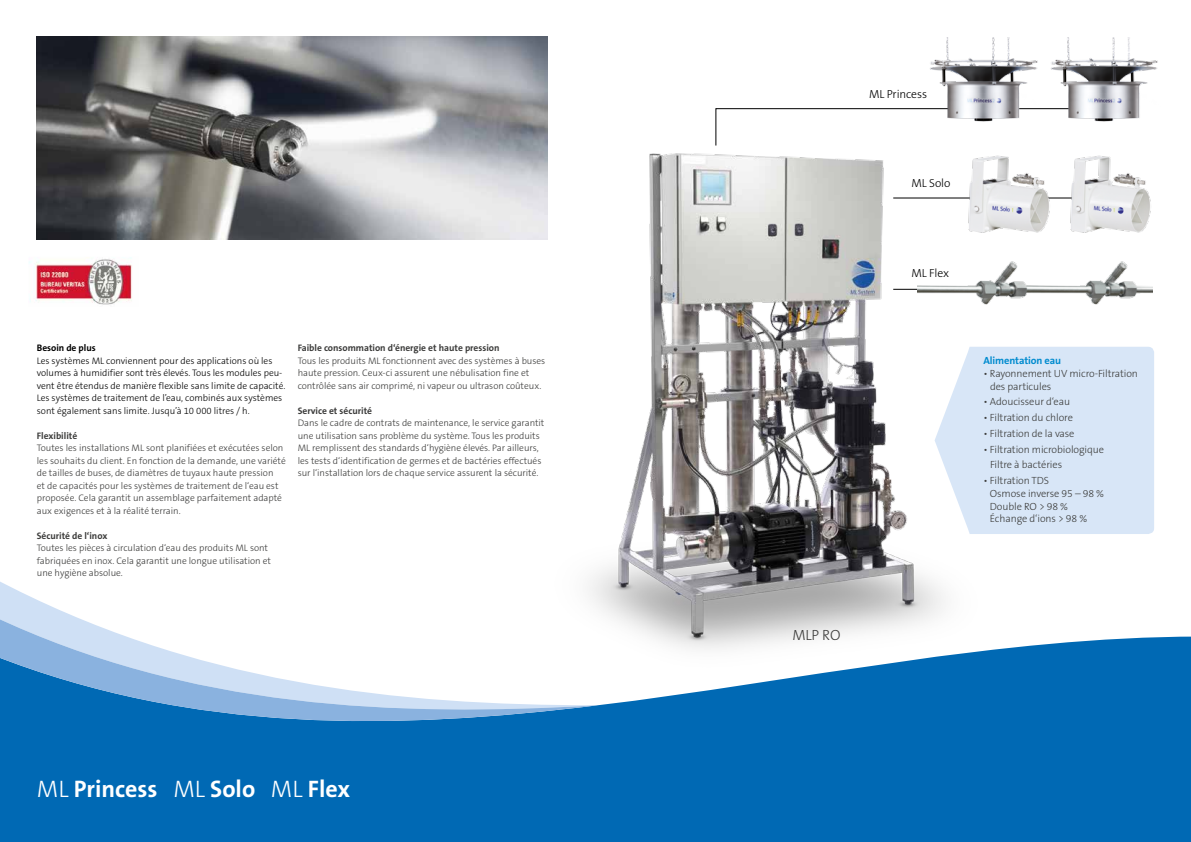
<style>
.page{position:relative;width:1191px;height:842px;background:#fff}
.page>*{position:absolute;margin:0;border:0;box-sizing:border-box;transform-origin:0 0}
.t1{font:700 24px "The Sans B7";color:#fff}
.t2{font:300 14.8px "The Sans B3";color:#3c3c3b}
.t3{font:300 11.7px "The Sans B3";letter-spacing:-.01em;color:#000}
.t4{font:300 10.4px/12.6px "The Sans B3";letter-spacing:-.01em;color:#3c3c3b}
.t5{font:700 10.4px "The Sans B7";letter-spacing:-.01em;color:#008bcf}
.t6{font:300 9.5px/12.5px "The Sans B3";color:#3c3c3b}
.t7{font:300 9.5px/12.5px "The Sans B3";color:#000}
.t8{font:700 9.5px "The Sans B7";color:#3c3c3b}
.t9{font:700 9.5px "The Sans B7";color:#000}
.s1{font-family:"The Sans B3";font-weight:300}
</style>
<div class="page">
<img style="left:547px;top:122px;width:419px;height:515px">
<svg style="left:0;top:637px;width:1191px;height:205px;fill:#0069b4"></svg>
<svg style="left:0;top:577px;width:597px;height:39px"></svg>
<svg style="left:0;top:616px;width:598px;height:118px"></svg>
<svg style="left:1056px;top:735px;width:5px;height:5px"></svg>
<svg style="left:1056px;top:758px;width:5px;height:5px"></svg>
<img style="left:37px;top:37px;width:510px;height:202px">
<img style="left:29px;top:258px;width:103px;height:47px">
<svg style="left:934px;top:347px;width:220px;height:187px;fill:#d8e6f7"></svg>
<svg style="left:715px;top:108px;width:333px;height:38px"></svg>
<hr style="left:893px;top:198px;width:251px;height:1px;background:#000">
<img style="left:928px;top:37px;width:112px;height:94px">
<img style="left:1048px;top:37px;width:110px;height:85px">
<img style="left:966px;top:155px;width:86px;height:78px">
<img style="left:1067px;top:155px;width:84px;height:78px">
<hr style="left:893px;top:289px;width:71px;height:1px;background:#000">
<img style="left:917px;top:247px;width:235px;height:74px">
<p class="t9" style="left:37px;top:343px;width:60px">Besoin de plus</p>
<p class="t7" style="left:37px;top:354px;width:250px">Les systèmes ML conviennent pour des applications où les volumes à humidifier sont très élevés. Tous les modules peu&shy;vent être étendus de manière flexible sans limite de capacité.<br>Les systèmes de traitement de l’eau, combinés aux systèmes sont également sans limite. Jusqu’à 10 000 litres / h.</p>
<p class="t8" style="left:37px;top:430px;width:42px">Flexibilité</p>
<p class="t6" style="left:37px;top:442px;width:250px">Toutes les installations ML sont planifiées et exécutées selon les souhaits du client. En fonction de la demande, une variété de tailles de buses, de diamètres de tuyaux haute pression<br>et de capacités pour les systèmes de traitement de l‘eau est proposée. Cela garantit un assemblage parfaitement adapté aux exigences et à la réalité terrain.</p>
<p class="t8" style="left:37px;top:530px;width:72px">Sécurité de l‘inox</p>
<p class="t6" style="left:37px;top:542px;width:236px">Toutes les pièces à circulation d‘eau des produits ML sont fabriquées en inox. Cela garantit une longue utilisation et une hygiène absolue.</p>
<p class="t8" style="left:298px;top:343px;width:203px">Faible consommation d‘énergie et haute pression</p>
<p class="t6" style="left:298px;top:354px;width:249px">Tous les produits ML fonctionnent avec des systèmes à buses haute pression. Ceux-ci assurent une nébulisation fine et contrôlée sans air comprimé, ni vapeur ou ultrason coûteux.</p>
<p class="t8" style="left:298px;top:405px;width:76px">Service et sécurité</p>
<p class="t6" style="left:298px;top:417px;width:248px">Dans le cadre de contrats de maintenance, le service garantit une utilisation sans problème du système. Tous les produits ML remplissent des standards d‘hygiène élevés. Par ailleurs, les tests d‘identification de germes et de bactéries effectués sur l‘installation lors de chaque service assurent la sécurité.</p>
<h1 class="t1" style="left:37px;top:776px;width:315px"><span class="s1">ML</span> Princess <span class="s1">ML</span> Solo <span class="s1">ML</span> Flex</h1>
<p class="t3" style="left:869px;top:88px;width:60px">ML Princess</p>
<p class="t3" style="left:911px;top:177px;width:40px">ML Solo</p>
<p class="t3" style="left:911px;top:267px;width:39px">ML Flex</p>
<p class="t5" style="left:983px;top:355px;width:79px">Alimentation eau</p>
<p class="t4" style="left:990px;top:367px;width:149px;text-indent:-7px">• Rayonnement UV micro-Filtration des particules</p>
<p class="t4" style="left:983px;top:396px;width:88px">• Adoucisseur d‘eau</p>
<p class="t4" style="left:983px;top:412px;width:91px">• Filtration du chlore</p>
<p class="t4" style="left:983px;top:427px;width:93px">• Filtration de la vase</p>
<p class="t4" style="left:990px;top:442px;width:115px;line-height:15.8px;text-indent:-7px">• Filtration microbiologique<br>Filtre à bactéries</p>
<p class="t4" style="left:990px;top:475px;width:116px;text-indent:-6px">• Filtration TDS<br>Osmose inverse 95 – 98 %<br>Double RO &gt; 98 %<br>Échange d‘ions &gt; 98 %</p>
<h2 class="t2" style="left:792px;top:627px;width:50px">MLP RO</h2>
</div>
